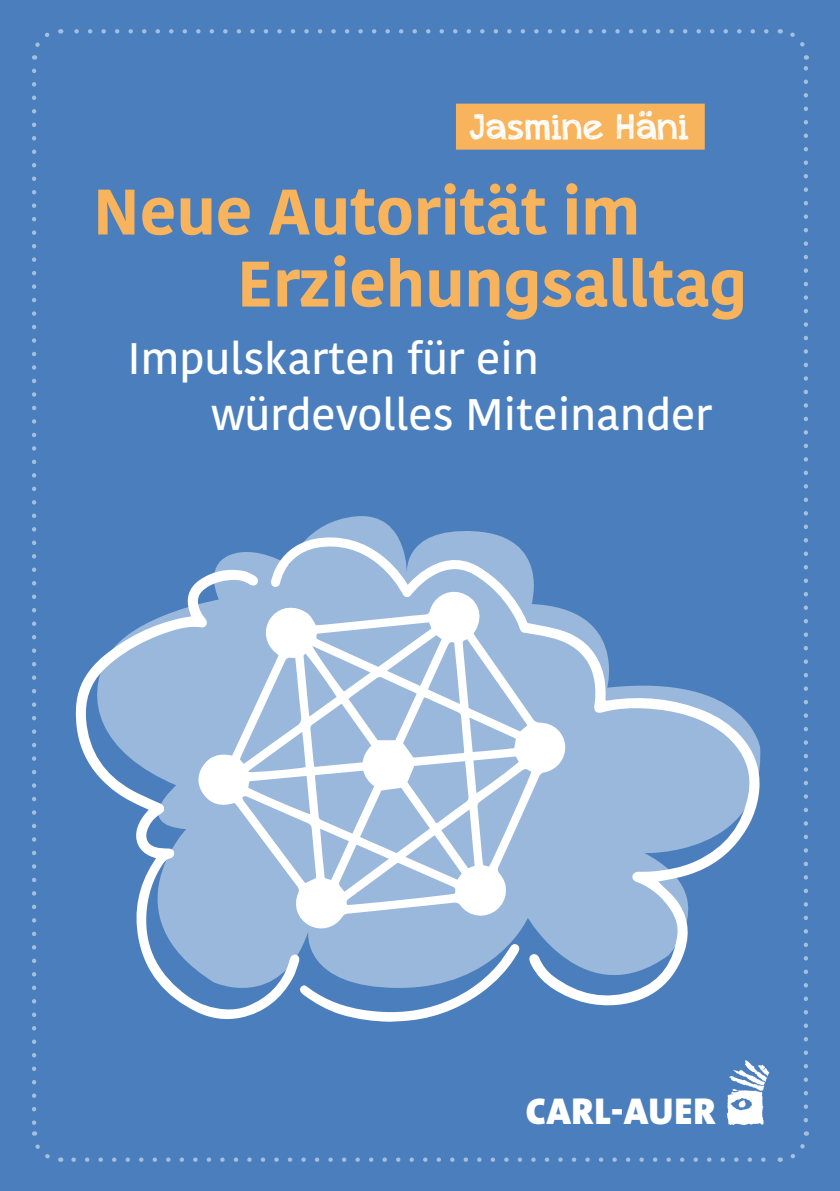
<style>
.page{position:relative;width:840px;height:1191px;background:#fff}
.page>*{position:absolute;margin:0;border:0;box-sizing:border-box;transform-origin:0 0}
.t1{font:85px "Carl Auer Logo";color:#fff}
.t2{font:700 64px/72px "Kohinoor Latin";color:#f7b45c}
.t3{font:600 44px/56px "Kohinoor Latin";color:#fff}
.t4{font:900 37.6px "The Sans Os F";letter-spacing:.02em;color:#fff}
.t5{font:36px "appleberry";letter-spacing:.03em;color:#fff}
</style>
<div class="page">
<div style="left:0;top:0;width:839px;height:1191px;background:#4b7ebd"></div>
<div style="left:455px;top:104px;width:249px;height:46px;background:#f7b45c"></div>
<svg style="left:216px;top:516px;width:545px;height:427px"></svg>
<svg style="left:300px;top:589px;width:266px;height:342px;fill:#9ab8db"></svg>
<svg style="left:519px;top:622px;width:241px;height:384px;fill:#9ab8db"></svg>
<svg style="left:75px;top:568px;width:225px;height:452px;fill:#9ab8db"></svg>
<svg style="left:299px;top:943px;width:220px;height:78px"></svg>
<svg style="left:266px;top:535px;width:267px;height:102px"></svg>
<svg style="left:73px;top:1157px;width:693px;height:4px"></svg>
<svg style="left:74px;top:29px;width:692px;height:5px"></svg>
<svg style="left:32px;top:32px;width:18px;height:28px"></svg>
<svg style="left:32px;top:71px;width:29px;height:1091px"></svg>
<svg style="left:790px;top:1131px;width:19px;height:28px"></svg>
<svg style="left:779px;top:29px;width:29px;height:1091px"></svg>
<p class="t5" style="left:470px;top:103px;width:220px">Jasmine Häni</p>
<h2 class="t2" style="left:237px;top:177px;width:511px;text-indent:-144px">Neue Autorität im<br>Erziehungsalltag</h2>
<p class="t3" style="left:211px;top:332px;width:502px;text-indent:-84px">Impulskarten für ein würdevolles Miteinander</p>
<p class="t4" style="left:525px;top:1087px;width:191px">CARL-AUER</p>
<h1 class="t1" style="left:723px;top:1045px;width:44px">a</h1>
</div>
